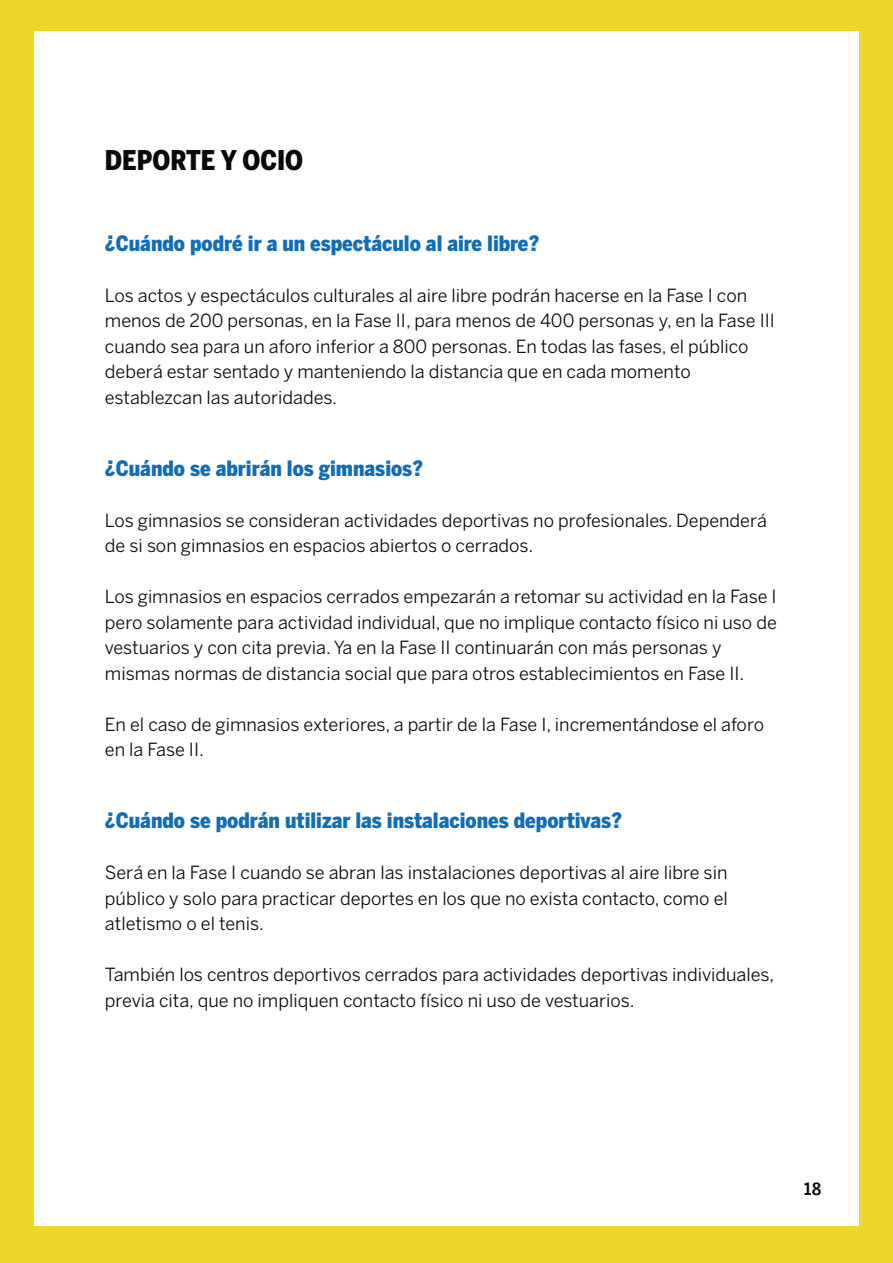
<style>
.page{position:relative;width:893px;height:1263px;background:#f0d52b}
.page>*{position:absolute;margin:0;border:0;box-sizing:border-box;transform-origin:0 0}
.t1{font:900 27px "Benton Sans Cond";color:#0c090d}
.t2{font:900 21px "Benton Sans Cond";color:#116db7}
.t3{font:21px "Benton Sans Cond Medium SC";color:#0c090d}
.t4{font:18px/25.5px "Benton Sans";color:#0c090d}
</style>
<div class="page">
<div style="left:34px;top:31px;width:825px;height:1195px;background:#fff"></div>
<h1 class="t1" style="left:105px;top:144px;width:200px">DEPORTE Y OCIO</h1>
<p class="t2" style="left:105px;top:231px;width:436px">¿Cuándo podré ir a un espectáculo al aire libre?</p>
<p class="t4" style="left:105px;top:282px;width:671px">Los actos y espectáculos culturales al aire libre podrán hacerse en la Fase I con menos de 200 personas, en la Fase II, para menos de 400 personas y, en la Fase III cuando sea para un aforo inferior a 800 personas. En todas las fases, el público deberá estar sentado y manteniendo la distancia que en cada momento establezcan las autoridades.</p>
<p class="t2" style="left:105px;top:456px;width:320px">¿Cuándo se abrirán los gimnasios?</p>
<p class="t4" style="left:105px;top:507px;width:664px">Los gimnasios se consideran actividades deportivas no profesionales. Dependerá de si son gimnasios en espacios abiertos o cerrados.</p>
<p class="t4" style="left:105px;top:584px;width:673px">Los gimnasios en espacios cerrados empezarán a retomar su actividad en la Fase I pero solamente para actividad individual, que no implique contacto físico ni uso de vestuarios y con cita previa. Ya en la Fase II continuarán con más personas y mismas normas de distancia social que para otros establecimientos en Fase II.</p>
<p class="t4" style="left:105px;top:711px;width:661px">En el caso de gimnasios exteriores, a partir de la Fase I, incrementándose el aforo en la Fase II.</p>
<p class="t2" style="left:105px;top:808px;width:519px">¿Cuándo se podrán utilizar las instalaciones deportivas?</p>
<p class="t4" style="left:105px;top:860px;width:624px;text-align:justify">Será en la Fase I cuando se abran las instalaciones deportivas al aire libre sin público y solo para practicar deportes en los que no exista contacto, como el atletismo o el tenis.</p>
<p class="t4" style="left:105px;top:962px;width:671px">También los centros deportivos cerrados para actividades deportivas individuales, previa cita, que no impliquen contacto físico ni uso de vestuarios.</p>
<p class="t3" style="left:804px;top:1175px;width:19px">18</p>
</div>
